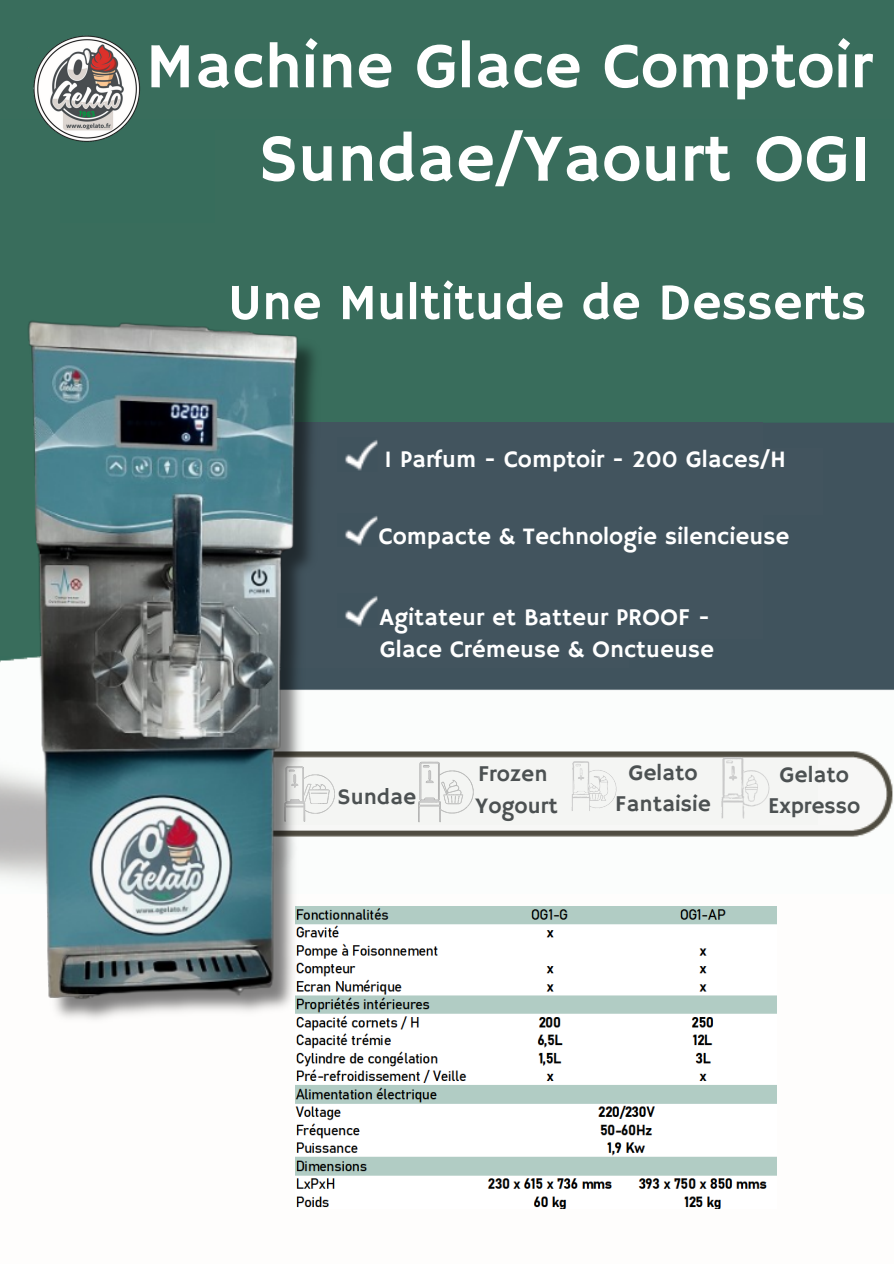
<style>
.page{position:relative;width:894px;height:1264px;background:#fff}
.page>*{position:absolute;margin:0;border:0;box-sizing:border-box;transform-origin:0 0}
.t1{font:67.5px "Hammersmith One";color:#fff}
.t2{font:64.5px "Hammersmith One";color:#fff}
.t3{font:51px "Hammersmith One";color:#fff}
.t4{font:24px "Hammersmith One";color:#fff}
.t5{font:22.5px "Hammersmith One";color:#4c5152}
</style>
<div class="page">
<div style="left:0;top:0;width:893px;height:1263px;background:#396d5c"></div>
<img style="left:388px;top:422px;width:505px;height:471px">
<div style="left:0;top:893px;width:893px;height:370px;background:#fefdfc"></div>
<img style="left:33px;top:35px;width:107px;height:107px">
<div style="left:276px;top:759px;width:541px;height:65px;background:#f4f5f3"></div>
<div style="left:248px;top:422px;width:513px;height:216px;background:#42545e"></div>
<div style="left:284px;top:587px;width:345px;height:80px;background:#42545e"></div>
<div style="left:379px;top:448px;width:443px;height:67px;background:#42545e"></div>
<img style="left:407px;top:758px;width:68px;height:64px">
<img style="left:685px;top:703px;width:132px;height:187px">
<img style="left:557px;top:739px;width:71px;height:101px">
<img style="left:295px;top:906px;width:480px;height:302px">
<img style="left:0;top:321px;width:388px;height:753px">
<p class="t2" style="left:146px;top:29px;width:727px">Machine Glace Comptoir</p>
<p class="t1" style="left:258px;top:120px;width:615px">Sundae/Yaourt OG1</p>
<p class="t3" style="left:228px;top:273px;width:639px">Une Multitude de Desserts</p>
<p class="t4" style="left:384px;top:446px;width:403px">1 Parfum - Comptoir - 200 Glaces/H</p>
<p class="t4" style="left:379px;top:522px;width:412px">Compacte &amp; Technologie silencieuse</p>
<p class="t4" style="left:380px;top:603px;width:331px">Agitateur et Batteur PROOF -</p>
<p class="t4" style="left:380px;top:636px;width:335px">Glace Crémeuse &amp; Onctueuse</p>
<p class="t5" style="left:337px;top:783px;width:80px">Sundae</p>
<p class="t5" style="left:478px;top:761px;width:71px">Frozen</p>
<p class="t5" style="left:475px;top:792px;width:84px">Yogourt</p>
<p class="t5" style="left:628px;top:759px;width:71px">Gelato</p>
<p class="t5" style="left:615px;top:791px;width:97px">Fantaisie</p>
<p class="t5" style="left:779px;top:761px;width:71px">Gelato</p>
<p class="t5" style="left:768px;top:793px;width:93px">Expresso</p>
</div>
